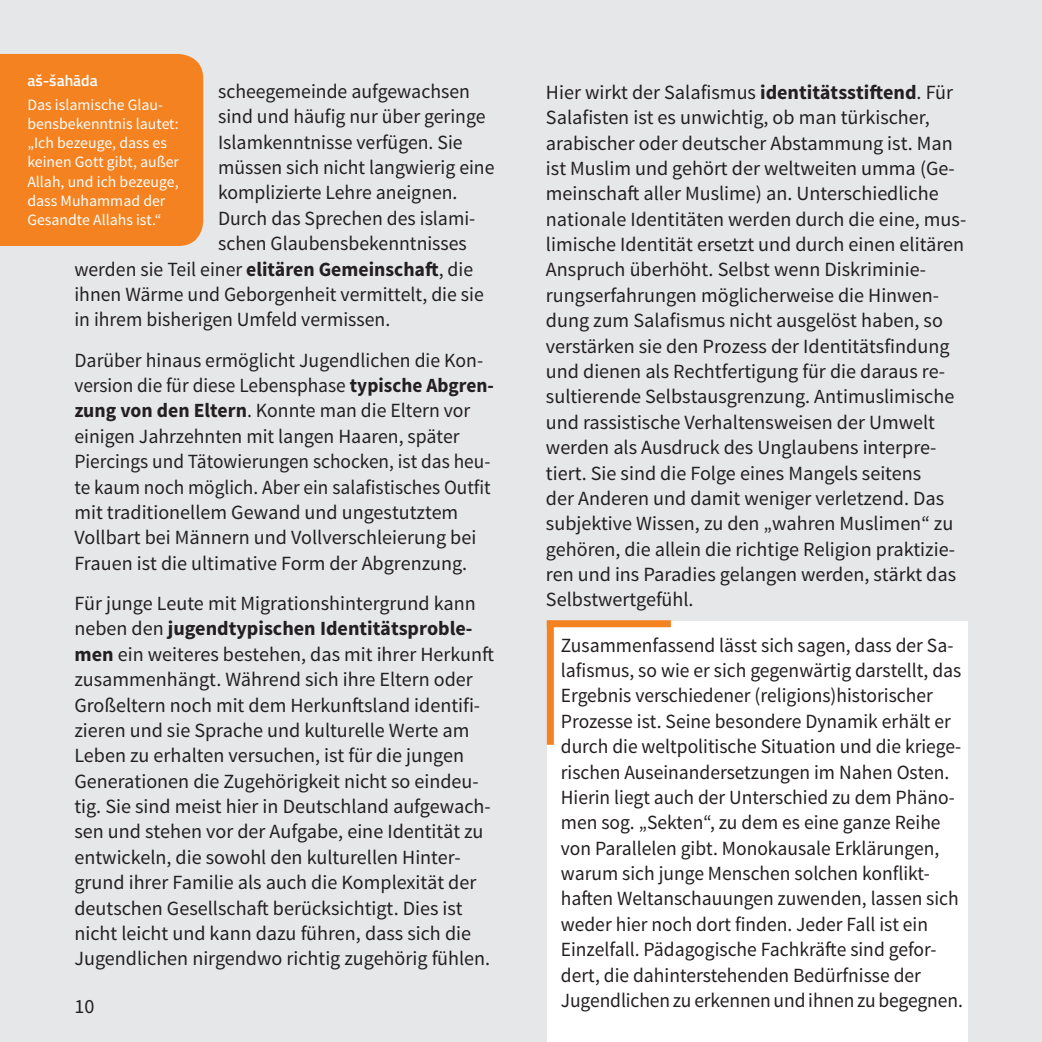
<style>
.page{position:relative;width:1042px;height:1042px;background:#e6e7e9}
.page>*{position:absolute;margin:0;border:0;box-sizing:border-box;transform-origin:0 0}
.t1{font:20.12px/25.4px "Source Sans Pro";color:#231f20}
.t2{font:15.75px/19.2px "Source Sans Pro";color:#fff}
.t3{font:600 15.75px "Titillium";color:#fff}
.s1{font-weight:700}
</style>
<div class="page">
<div style="left:548px;top:622px;width:419px;height:420px;background:#fff"></div>
<div style="left:547px;top:620px;width:124px;height:7px;background:#f58220"></div>
<div style="left:547px;top:621px;width:7px;height:124px;background:#f58220"></div>
<div style="left:0;top:54px;width:203px;height:192px;background:#f58220"></div>
<p class="t3" style="left:27px;top:68px;width:72px">aš-šahāda</p>
<p class="t2" style="left:27px;top:95px;width:153px">Das islamische Glau&shy;bensbekenntnis lautet: „Ich bezeuge, dass es keinen Gott gibt, außer<br>Allah, und ich bezeuge, dass Muhammad der<br>Gesandte Allahs ist.“</p>
<p class="t1" style="left:218px;top:79px;width:253px">scheegemeinde aufgewachsen</p>
<p class="t1" style="left:218px;top:104px;width:269px">sind und häufig nur über geringe</p>
<p class="t1" style="left:218px;top:130px;width:246px">Islamkenntnisse verfügen. Sie</p>
<p class="t1" style="left:218px;top:155px;width:278px">müssen sich nicht langwierig eine</p>
<p class="t1" style="left:218px;top:180px;width:241px">komplizierte Lehre aneignen.</p>
<p class="t1" style="left:218px;top:206px;width:259px">Durch das Sprechen des islami-</p>
<p class="t1" style="left:218px;top:231px;width:250px">schen Glaubensbekenntnisses</p>
<p class="t1" style="left:74px;top:257px;width:400px">werden sie Teil einer <span class="s1">elitären Gemeinschaft</span>, die</p>
<p class="t1" style="left:74px;top:282px;width:411px">ihnen Wärme und Geborgenheit vermittelt, die sie</p>
<p class="t1" style="left:74px;top:307px;width:317px">in ihrem bisherigen Umfeld vermissen.</p>
<p class="t1" style="left:74px;top:348px;width:421px">Darüber hinaus ermöglicht Jugendlichen die Kon&shy;version die für diese Lebensphase <span class="s1">typische Abgren&shy;zung von den Eltern</span>. Konnte man die Eltern vor einigen Jahrzehnten mit langen Haaren, später Piercings und Tätowierungen schocken, ist das heu&shy;te kaum noch möglich. Aber ein salafistisches Outfit mit traditionellem Gewand und ungestutztem Vollbart bei Männern und Vollverschleierung bei Frauen ist die ultimative Form der Abgrenzung.</p>
<p class="t1" style="left:74px;top:591px;width:421px">Für junge Leute mit Migrationshintergrund kann neben den <span class="s1">jugendtypischen Identitätsproble&shy;men</span> ein weiteres bestehen, das mit ihrer Herkunft zusammenhängt. Während sich ihre Eltern oder Großeltern noch mit dem Herkunftsland identifi&shy;zieren und sie Sprache und kulturelle Werte am Leben zu erhalten versuchen, ist für die jungen Generationen die Zugehörigkeit nicht so eindeu&shy;tig. Sie sind meist hier in Deutschland aufgewach&shy;sen und stehen vor der Aufgabe, eine Identität zu entwickeln, die sowohl den kulturellen Hinter&shy;grund ihrer Familie als auch die Komplexität der deutschen Gesellschaft berücksichtigt. Dies ist nicht leicht und kann dazu führen, dass sich die Jugendlichen nirgendwo richtig zugehörig fühlen.</p>
<p class="t1" style="left:74px;top:994px;width:22px">10</p>
<p class="t1" style="left:546px;top:80px;width:422px">Hier wirkt der Salafismus <span class="s1">identitätsstiftend</span>. Für Salafisten ist es unwichtig, ob man türkischer, arabischer oder deutscher Abstammung ist. Man ist Muslim und gehört der weltweiten umma (Ge&shy;meinschaft aller Muslime) an. Unterschiedliche nationale Identitäten werden durch die eine, mus&shy;limische Identität ersetzt und durch einen elitären Anspruch überhöht. Selbst wenn Diskriminie&shy;rungserfahrungen möglicherweise die Hinwen&shy;dung zum Salafismus nicht ausgelöst haben, so verstärken sie den Prozess der Identitätsfindung und dienen als Rechtfertigung für die daraus re&shy;sultierende Selbstausgrenzung. Antimuslimische und rassistische Verhaltensweisen der Umwelt werden als Ausdruck des Unglaubens interpre&shy;tiert. Sie sind die Folge eines Mangels seitens<br>der Anderen und damit weniger verletzend. Das subjektive Wissen, zu den „wahren Muslimen“ zu gehören, die allein die richtige Religion praktizie&shy;ren und ins Paradies gelangen werden, stärkt das Selbstwertgefühl.</p>
<p class="t1" style="left:561px;top:632px;width:403px">Zusammenfassend lässt sich sagen, dass der Sa&shy;lafismus, so wie er sich gegenwärtig darstellt, das Ergebnis verschiedener (religions)historischer Prozesse ist. Seine besondere Dynamik erhält er durch die weltpolitische Situation und die kriege&shy;rischen Auseinandersetzungen im Nahen Osten.<br>Hierin liegt auch der Unterschied zu dem Phäno&shy;men sog. „Sekten“, zu dem es eine ganze Reihe von Parallelen gibt. Monokausale Erklärungen, warum sich junge Menschen solchen konflikt&shy;haften Weltanschauungen zuwenden, lassen sich weder hier noch dort finden. Jeder Fall ist ein Einzelfall. Pädagogische Fachkräfte sind gefor&shy;dert, die dahinterstehenden Bedürfnisse der Jugendlichen zu erkennen und ihnen zu begegnen.</p>
</div>
